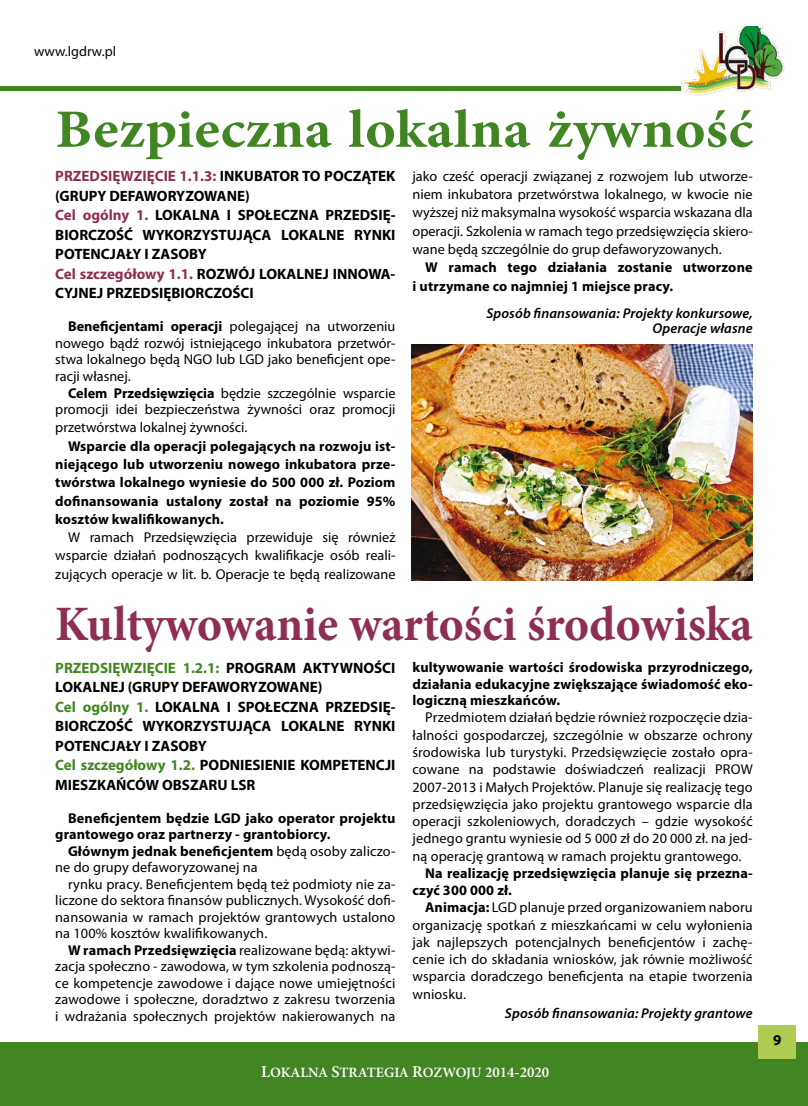
<style>
.page{position:relative;width:808px;height:1106px;background:#fff}
.page>*{position:absolute;margin:0;border:0;box-sizing:border-box;transform-origin:0 0}
.t1{font:700 54px "Minion Pro";letter-spacing:.005em;color:#418622;scale:1.08 1}
.t2{font:700 49.5px "Minion Pro";color:#8e2e55;scale:.96 1}
.t3{font:700 15px/19.5px "Myriad Pro";color:#000}
.t4{font:14.25px/17.2px "Myriad Pro";color:#000;text-align:justify}
.t5{font:700 14.25px/18.3px "Myriad Pro";letter-spacing:.01em;color:#000}
.t6{font:italic 600 14.25px/14.1px "Myriad Pro";letter-spacing:.01em;color:#000;text-align:right}
.t7{font:600 14.25px "Minion Pro";color:#fff}
.t8{font:14.1px "Myriad Pro";color:#000}
.s1{color:#8e2e55}
.s2{font-weight:700}
.s3{color:#418622}
.s4{font-size:16.5px}
.s5{font-size:15px}
</style>
<div class="page">
<img style="left:681px;top:26px;width:103px;height:70px">
<div style="left:0;top:1042px;width:808px;height:64px;background:#418622"></div>
<div style="left:759px;top:1025px;width:37px;height:33px;background:#b0cb52"></div>
<hr style="left:0;top:86px;width:680px;height:4px;background:#418622">
<img style="left:411px;top:344px;width:342px;height:236px">
<p class="t8" style="left:34px;top:43px;width:84px">www.lgdrw.pl</p>
<h1 class="t1" style="left:55px;top:91px;width:648px">Bezpieczna lokalna żywność</h1>
<p class="t3" style="left:55px;top:166px;width:342px"><span class="s1">PRZEDSIĘWZIĘCIE 1.1.3:</span> INKUBATOR TO POCZĄTEK (GRUPY DEFAWORYZOWANE)<br><span class="s1">Cel ogólny 1.</span> LOKALNA I SPOŁECZNA PRZEDSIĘ-BIORCZOŚĆ WYKORZYSTUJĄCA LOKALNE RYNKI POTENCJAŁY I ZASOBY<br><span class="s1">Cel szczegółowy 1.1.</span> ROZWÓJ LOKALNEJ INNOWA-CYJNEJ PRZEDSIĘBIORCZOŚCI</p>
<p class="t4" style="left:55px;top:318px;width:342px;line-height:16.5px;text-indent:13px"><span class="s2">Beneficjentami operacji</span> polegającej na utworzeniu nowego bądź rozwój istniejącego inkubatora przetwór&shy;stwa lokalnego będą NGO lub LGD jako beneficjent ope&shy;racji własnej.</p>
<p class="t4" style="left:55px;top:384px;width:342px;line-height:16.5px;text-align:right"><span class="s2">Celem Przedsięwzięcia</span> będzie szczególnie wsparcie promocji idei bezpieczeństwa żywności oraz promocji</p>
<p class="t4" style="left:55px;top:419px;width:194px">przetwórstwa lokalnej żywności.</p>
<p class="t5" style="left:55px;top:436px;width:342px;text-align:justify;text-indent:13px">Wsparcie dla operacji polegających na rozwoju ist&shy;niejącego lub utworzeniu nowego inkubatora prze&shy;twórstwa lokalnego wyniesie do 500 000 zł. Poziom dofinansowania ustalony został na poziomie 95% kosztów kwalifikowanych.</p>
<p class="t4" style="left:55px;top:528px;width:342px;line-height:18.3px;text-indent:13px">W ramach Przedsięwzięcia przewiduje się również wsparcie działań podnoszących kwalifikacje osób reali&shy;zujących operacje w lit. b. Operacje te będą realizowane</p>
<p class="t4" style="left:412px;top:167px;width:342px;line-height:18.3px">jako cześć operacji związanej z rozwojem lub utworze&shy;niem inkubatora przetwórstwa lokalnego, w kwocie nie wyższej niż maksymalna wysokość wsparcia wskazana dla operacji. Szkolenia w ramach tego przedsięwzięcia skiero&shy;wane będą szczególnie do grup defaworyzowanych.</p>
<p class="t5" style="left:412px;top:258px;width:342px;text-indent:13px">W ramach tego działania zostanie utworzone i utrzymane co najmniej 1 miejsce pracy.</p>
<p class="t6" style="left:486px;top:306px;width:268px">Sposób finansowania: Projekty konkursowe,<br>Operacje własne</p>
<h2 class="t2" style="left:55px;top:589px;width:728px">Kultywowanie wartości środowiska</h2>
<p class="t3" style="left:55px;top:657px;width:342px"><span class="s3">PRZEDSIĘWZIĘCIE 1.2.1:</span> PROGRAM AKTYWNOŚCI LOKALNEJ (GRUPY DEFAWORYZOWANE)<br><span class="s3">Cel ogólny 1.</span> LOKALNA I SPOŁECZNA PRZEDSIĘ-BIORCZOŚĆ WYKORZYSTUJĄCA LOKALNE RYNKI POTENCJAŁY I ZASOBY<br><span class="s3">Cel szczegółowy 1.2.</span> PODNIESIENIE KOMPETENCJI MIESZKAŃCÓW OBSZARU LSR</p>
<p class="t5" style="left:55px;top:809px;width:342px;line-height:16.5px;text-indent:13px">Beneficjentem będzie LGD jako operator projektu grantowego oraz partnerzy - grantobiorcy.</p>
<p class="t4" style="left:55px;top:842px;width:342px;line-height:16.5px;text-indent:13px"><span class="s2">Głównym jednak beneficjentem</span> będą osoby zaliczo&shy;ne do grupy defaworyzowanej na</p>
<p class="t4" style="left:55px;top:875px;width:342px;line-height:16.5px;text-indent:13px">rynku pracy. Beneficjentem będą też podmioty nie za&shy;liczone do sektora finansów publicznych. Wysokość dofi&shy;nansowania w ramach projektów grantowych ustalono na 100% kosztów kwalifikowanych.</p>
<p class="t4" style="left:55px;top:941px;width:342px;line-height:16.5px;text-indent:13px"><span class="s2">W ramach Przedsięwzięcia</span> realizowane będą: aktywi&shy;zacja społeczno - zawodowa, w tym szkolenia podnoszą&shy;ce kompetencje zawodowe i dające nowe umiejętności zawodowe i społeczne, doradztwo z zakresu tworzenia i wdrażania społecznych projektów nakierowanych na</p>
<p class="t5" style="left:412px;top:658px;width:342px;line-height:16.5px;text-align:justify">kultywowanie wartości środowiska przyrodniczego, działania edukacyjne zwiększające świadomość eko&shy;logiczną mieszkańców.</p>
<p class="t4" style="left:412px;top:709px;width:342px;text-indent:13px">Przedmiotem działań będzie również rozpoczęcie dzia&shy;łalności gospodarczej, szczególnie w obszarze ochrony środowiska lub turystyki. Przedsięwzięcie zostało opra&shy;cowane na podstawie doświadczeń realizacji PROW 2007-2013 i Małych Projektów. Planuje się realizację tego przedsięwzięcia jako projektu grantowego wsparcie dla operacji szkoleniowych, doradczych – gdzie wysokość jednego grantu wyniesie od 5 000 zł do 20 000 zł. na jed&shy;ną operację grantową w ramach projektu grantowego.</p>
<p class="t5" style="left:412px;top:864px;width:342px;line-height:17.2px;text-indent:13px">Na realizację przedsięwzięcia planuje się przezna&shy;czyć 300 000 zł.</p>
<p class="t4" style="left:412px;top:898px;width:342px;text-indent:13px"><span class="s2">Animacja:</span> LGD planuje przed organizowaniem naboru organizację spotkań z mieszkańcami w celu wyłonienia jak najlepszych potencjalnych beneficjentów i zachę&shy;cenie ich do składania wniosków, jak równie możliwość wsparcia doradczego beneficjenta na etapie tworzenia wniosku.</p>
<p class="t6" style="left:505px;top:1006px;width:249px">Sposób finansowania: Projekty grantowe</p>
<p class="t7" style="left:261px;top:1062px;width:290px"><span class="s4">L</span>OKALNA <span class="s4">S</span>TRATEGIA <span class="s4">R</span>OZWOJU <span class="s5">2014-2020</span></p>
<p class="t3" style="left:773px;top:1029px;width:10px">9</p>
</div>
